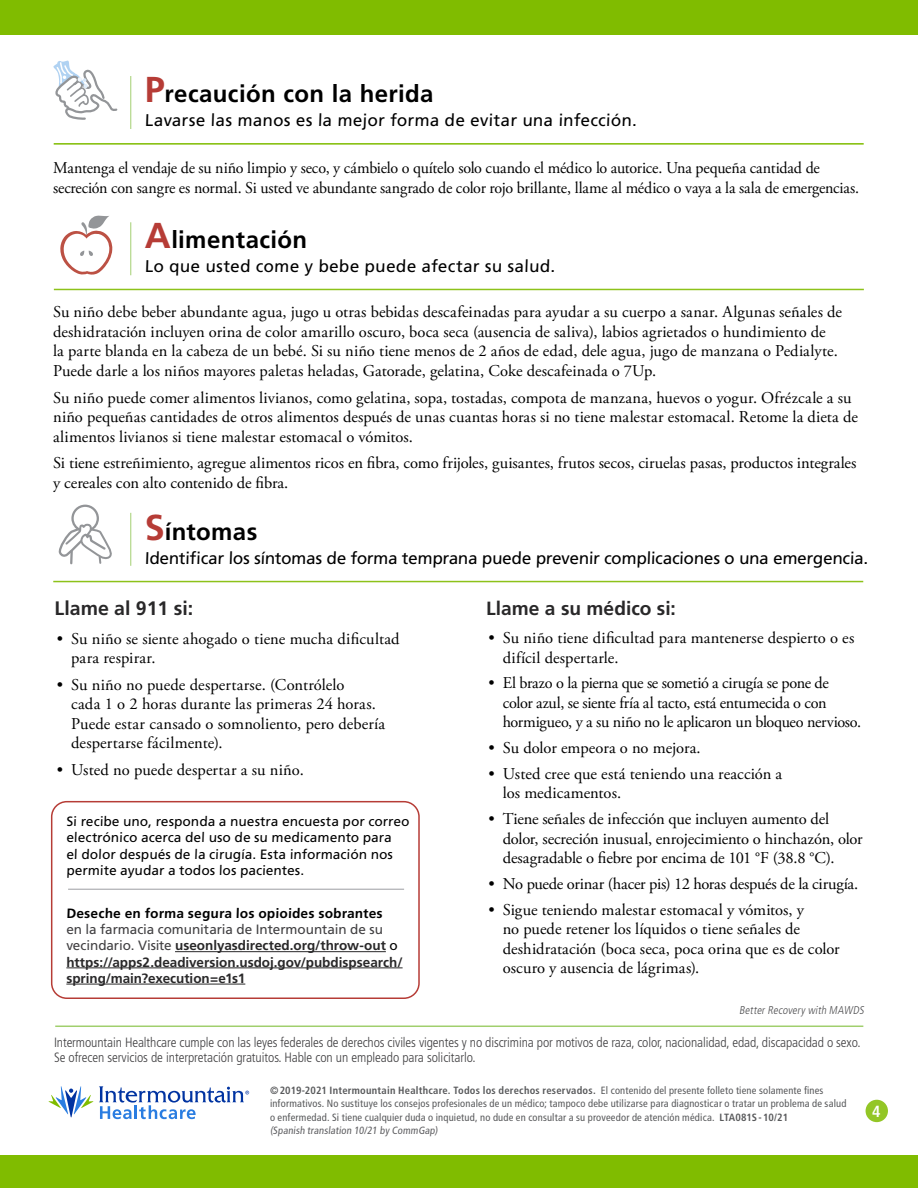
<style>
.page{position:relative;width:918px;height:1188px;background:#fff}
.page>*{position:absolute;margin:0;border:0;box-sizing:border-box;transform-origin:0 0}
.Main{font:700 24px "Frutiger LT Std";letter-spacing:.015em;color:#000}
.Level_2__h3{font:700 19.5px "Frutiger LT Std";color:#292829}
.Level_2__h3-2{font:700 19.2px "Frutiger LT Std";color:#292829}
.Main_table{font:16.95px "Frutiger LT Std";color:#000}
.Main-2{font:16.5px/19.5px "Adobe Garamond Pro";color:#000}
.t1{font:700 condensed 16.2px "Frutiger LT Std";color:#fff}
.t2{font:300 condensed 13.5px/15.8px "Frutiger LT Std";letter-spacing:-.01em;color:#414042}
.Level_1_-_tight_1{font:700 13.5px/16.2px "Frutiger LT Std";color:#292829}
.Level_1_-_tight_1-2{font:13.5px/16.2px "Frutiger LT Std";color:#000}
.t3{font:italic 300 condensed 11.25px "Frutiger LT Std";color:#4d4d4f}
.footer__h6{font:condensed 10.5px/13.5px "Frutiger LT Std";letter-spacing:.015em;color:#58595b}
.s1{font-size:36px;color:#b63c36}
.s2{color:#000}
.s3{font-weight:400;color:#414042}
.s4{font-weight:400;color:#000}
.s5{font-weight:700}
.s6{color:#5d5d60}
</style>
<div class="page">
<div style="left:0;top:0;width:918px;height:35px;background:#80bc00"></div>
<div style="left:866px;top:1100px;width:22px;height:22px;background:#93c626;border-radius:50%"></div>
<div style="left:0;top:1156px;width:918px;height:32px;background:#80bc00"></div>
<hr style="left:55px;top:1026px;width:808px;height:1px;background:#a1cf6d">
<svg style="left:49px;top:1086px;width:44px;height:31px"></svg>
<svg style="left:99px;top:1086px;width:150px;height:33px"></svg>
<hr style="left:54px;top:143px;width:810px;height:2px;background:#80bc00">
<hr style="left:54px;top:289px;width:810px;height:1px;background:#8dc21a">
<hr style="left:53px;top:581px;width:810px;height:1px;background:#8dc21a">
<div style="left:51px;top:801px;width:369px;height:198px;border:2px solid #b63c36;border-radius:15px"></div>
<hr style="left:175px;top:951px;width:211px;height:1px;background:#292829">
<hr style="left:66px;top:968px;width:337px;height:1px;background:#292829">
<hr style="left:66px;top:984px;width:179px;height:1px;background:#292829">
<hr style="left:68px;top:889px;width:336px;height:1px;background:#a7a9ac">
<hr style="left:130px;top:76px;width:1px;height:53px;background:#add581">
<svg style="left:60px;top:215px;width:52px;height:60px"></svg>
<svg style="left:58px;top:504px;width:54px;height:61px"></svg>
<svg style="left:53px;top:60px;width:65px;height:60px"></svg>
<hr style="left:130px;top:222px;width:1px;height:53px;background:#add581">
<hr style="left:130px;top:513px;width:1px;height:53px;background:#add581">
<p class="Main" style="left:145px;top:80px;width:290px"><span class="s1">P</span>recaución con la herida</p>
<p class="Main_table" style="left:145px;top:111px;width:494px">Lavarse las manos es la mejor forma de evitar una infección.</p>
<p class="Main-2" style="left:53px;top:159px;width:807px">Mantenga el vendaje de su niño limpio y seco, y cámbielo o quítelo solo cuando el médico lo autorice. Una pequeña cantidad de secreción con sangre es normal. Si usted ve abundante sangrado de color rojo brillante, llame al médico o vaya a la sala de emergencias.</p>
<p class="Main" style="left:145px;top:225px;width:164px"><span class="s1">A</span>limentación</p>
<p class="Main_table" style="left:145px;top:256px;width:413px">Lo que usted come y bebe puede afectar su salud.</p>
<p class="Main-2" style="left:53px;top:303px;width:790px">Su niño debe beber abundante agua, jugo u otras bebidas descafeinadas para ayudar a su cuerpo a sanar. Algunas señales de deshidratación incluyen orina de color amarillo oscuro, boca seca (ausencia de saliva), labios agrietados o hundimiento de<br>la parte blanda en la cabeza de un bebé. Si su niño tiene menos de 2 años de edad, dele agua, jugo de manzana o Pedialyte.<br>Puede darle a los niños mayores paletas heladas, Gatorade, gelatina, Coke descafeinada o 7Up.</p>
<p class="Main-2" style="left:53px;top:388px;width:806px">Su niño puede comer alimentos livianos, como gelatina, sopa, tostadas, compota de manzana, huevos o yogur. Ofrézcale a su niño pequeñas cantidades de otros alimentos después de unas cuantas horas si no tiene malestar estomacal. Retome la dieta de alimentos livianos si tiene malestar estomacal o vómitos.</p>
<p class="Main-2" style="left:53px;top:454px;width:805px">Si tiene estreñimiento, agregue alimentos ricos en fibra, como frijoles, guisantes, frutos secos, ciruelas pasas, productos integrales y cereales con alto contenido de fibra.</p>
<p class="Main" style="left:145px;top:517px;width:114px"><span class="s1">S</span>íntomas</p>
<p class="Main_table" style="left:145px;top:548px;width:726px">Identificar los síntomas de forma temprana puede prevenir complicaciones o una emergencia.</p>
<p class="Level_2__h3" style="left:55px;top:597px;width:140px">Llame al 911 si:</p>
<p class="Main-2" style="left:71px;top:629px;width:330px;text-indent:-14px">• Su niño se siente ahogado o tiene mucha dificultad para respirar.</p>
<p class="Main-2" style="left:71px;top:675px;width:316px;text-indent:-14px">• Su niño no puede despertarse. (Contrólelo<br>cada 1 o 2 horas durante las primeras 24 horas.<br>Puede estar cansado o somnoliento, pero debería despertarse fácilmente).</p>
<p class="Main-2" style="left:57px;top:761px;width:248px">• Usted no puede despertar a su niño.</p>
<p class="Level_2__h3-2" style="left:486px;top:597px;width:191px">Llame a su médico si:</p>
<p class="Main-2" style="left:503px;top:629px;width:353px;text-indent:-14px">• Su niño tiene dificultad para mantenerse despierto o es difícil despertarle.</p>
<p class="Main-2" style="left:503px;top:674px;width:360px;text-indent:-14px">• El brazo o la pierna que se sometió a cirugía se pone de color azul, se siente fría al tacto, está entumecida o con hormigueo, y a su niño no le aplicaron un bloqueo nervioso.</p>
<p class="Main-2" style="left:489px;top:739px;width:214px">• Su dolor empeora o no mejora.</p>
<p class="Main-2" style="left:503px;top:765px;width:281px;text-indent:-14px">• Usted cree que está teniendo una reacción a los medicamentos.</p>
<p class="Main-2" style="left:503px;top:810px;width:361px;text-indent:-14px">• Tiene señales de infección que incluyen aumento del dolor, secreción inusual, enrojecimiento o hinchazón, olor desagradable o fiebre por encima de 101 °F (38.8 °C).</p>
<p class="Main-2" style="left:489px;top:875px;width:371px">• No puede orinar (hacer pis) 12 horas después de la cirugía.</p>
<p class="Main-2" style="left:503px;top:900px;width:338px;text-indent:-14px">• Sigue teniendo malestar estomacal y vómitos, y<br>no puede retener los líquidos o tiene señales de deshidratación (boca seca, poca orina que es de color oscuro y ausencia de lágrimas).</p>
<p class="Level_1_-_tight_1-2" style="left:66px;top:813px;width:345px">Si recibe uno, responda a nuestra encuesta por correo electrónico acerca del uso de su medicamento para<br>el dolor después de la cirugía. Esta información nos permite ayudar a todos los pacientes.</p>
<p class="Level_1_-_tight_1" style="left:66px;top:905px;width:338px"><span class="s2">Deseche en forma segura los opioides sobrantes<br></span><span class="s3">en la farmacia comunitaria de Intermountain de su vecindario. Visite</span> useonlyasdirected.org/throw-out <span class="s4">o </span>https://apps2.deadiversion.usdoj.gov/pubdispsearch/ spring/main?execution=e1s1</p>
<p class="t3" style="left:739px;top:1003px;width:128px">BetterRecovery with MAWDS</p>
<p class="t2" style="left:54px;top:1034px;width:808px">Intermountain Healthcare cumple con las leyes federales de derechos civiles vigentes y no discrimina por motivos de raza, color, nacionalidad, edad, discapacidad o sexo.<br>Se ofrecen servicios de interpretación gratuitos. Hable con un empleado para solicitarlo.</p>
<p class="footer__h6" style="left:270px;top:1084px;width:578px"><span class="s5">©2019-2021 Intermountain Healthcare. Todos los derechos reservados.</span> El contenido del presente folleto tiene solamente fines informativos. No sustituye los consejos profesionales de un médico; tampoco debe utilizarse para diagnosticar o tratar un problema de salud o enfermedad. Si tiene cualquier duda o inquietud, no dude en consultar a su proveedor de atención médica. <span class="s5">LTA081S-10/21<br></span><span class="s6">(Spanish translation 10/21 by CommGap)</span></p>
<p class="t1" style="left:872px;top:1101px;width:10px">4</p>
</div>
